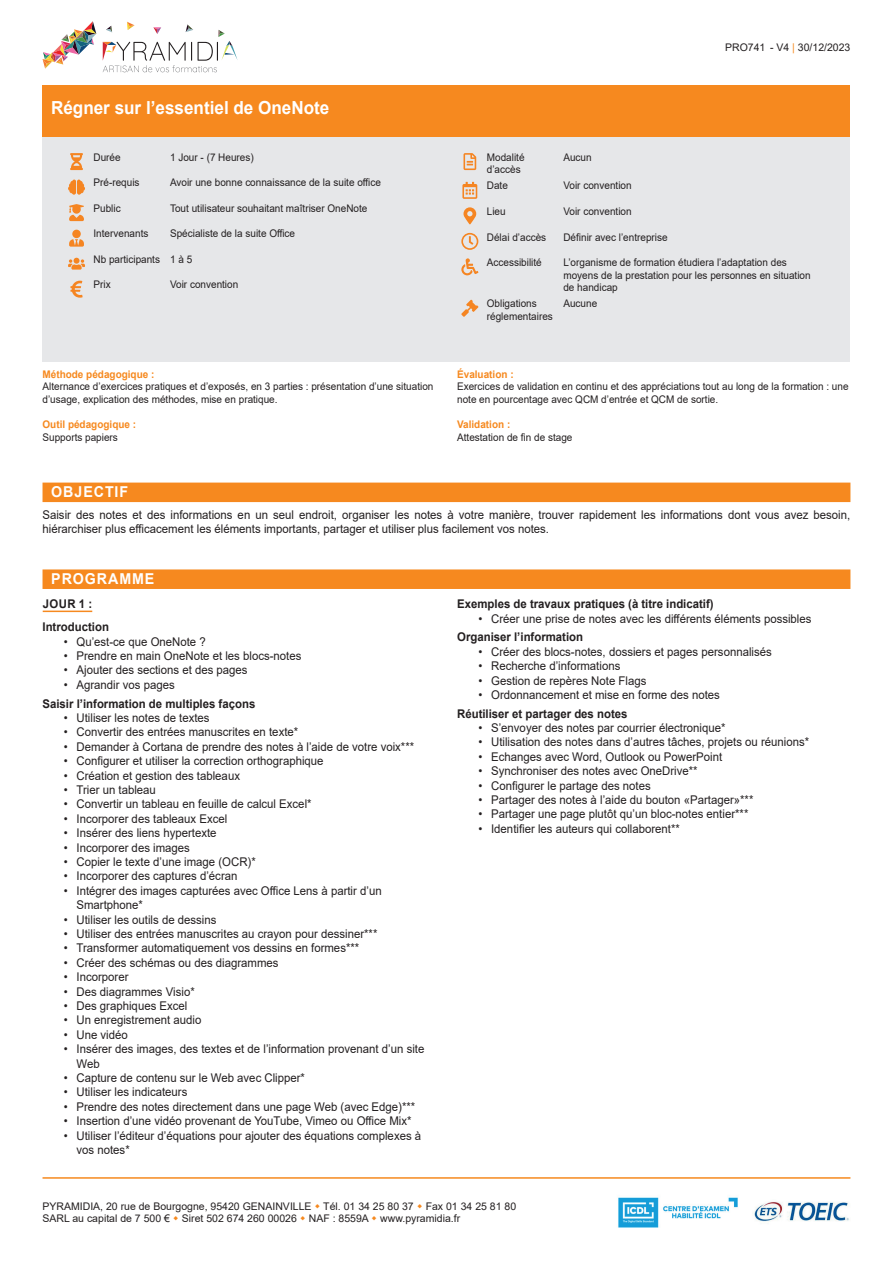
<style>
.page{position:relative;width:893px;height:1263px;background:#fff}
.page>*{position:absolute;margin:0;border:0;box-sizing:border-box;transform-origin:0 0}
.t1{font:700 18px "Arial";color:#fff;scale:.95 1}
.t2{font:700 15px "Arial";letter-spacing:.065em;color:#fff;scale:.95 1}
.t3{font:12px/14.4px "Arial";color:#231f20;scale:.95 1}
.t4{font:700 12px/23px "Arial";color:#231f20;scale:.95 1}
.t5{font:10.5px/12.6px "Arial";color:#231f20;scale:.95 1}
.t6{font:10.5px/12.6px "Arial";color:#231f20}
.t7{font:700 10.5px "Arial";color:#f6891f;scale:.95 1}
.s1{color:#f6891f}
</style>
<div class="page">
<hr style="left:43px;top:1177px;width:807px;height:2px;background:#f6891f">
<div style="left:43px;top:483px;width:807px;height:19px;background:#f6891f"></div>
<div style="left:43px;top:569px;width:807px;height:20px;background:#f6891f"></div>
<div style="left:43px;top:136px;width:807px;height:225px;background:#e6e7e9"></div>
<img style="left:618px;top:1197px;width:120px;height:31px">
<img style="left:754px;top:1202px;width:95px;height:20px">
<svg style="left:43px;top:21px;width:53px;height:48px"></svg>
<svg style="left:103px;top:22px;width:135px;height:50px"></svg>
<div style="left:43px;top:85px;width:807px;height:51px;background:#f6891f"></div>
<hr style="left:43px;top:611px;width:49px;height:1px;background:#f6891f">
<svg style="left:70px;top:153px;width:13px;height:17px"></svg>
<svg style="left:68px;top:180px;width:17px;height:15px"></svg>
<svg style="left:69px;top:204px;width:15px;height:17px"></svg>
<svg style="left:69px;top:230px;width:15px;height:17px"></svg>
<svg style="left:68px;top:258px;width:17px;height:12px"></svg>
<svg style="left:70px;top:281px;width:13px;height:17px"></svg>
<svg style="left:463px;top:153px;width:13px;height:17px"></svg>
<svg style="left:462px;top:182px;width:15px;height:17px"></svg>
<svg style="left:463px;top:207px;width:13px;height:17px"></svg>
<svg style="left:461px;top:233px;width:17px;height:17px"></svg>
<svg style="left:461px;top:258px;width:17px;height:17px"></svg>
<svg style="left:461px;top:300px;width:17px;height:17px"></svg>
<h1 class="t1" style="left:51px;top:95px;width:295px">Régner sur l’essentiel de OneNote</h1>
<p class="t5" style="left:94px;top:151px;width:30px">Durée</p>
<p class="t5" style="left:170px;top:151px;width:90px">1 Jour - (7 Heures)</p>
<p class="t5" style="left:94px;top:176px;width:50px">Pré-requis</p>
<p class="t5" style="left:170px;top:176px;width:223px">Avoir une bonne connaissance de la suite office</p>
<p class="t5" style="left:94px;top:202px;width:30px">Public</p>
<p class="t5" style="left:170px;top:202px;width:209px">Tout utilisateur souhaitant maîtriser OneNote</p>
<p class="t5" style="left:94px;top:227px;width:59px">Intervenants</p>
<p class="t5" style="left:170px;top:227px;width:133px">Spécialiste de la suite Office</p>
<p class="t5" style="left:94px;top:253px;width:105px">Nb participants 1 à 5</p>
<p class="t5" style="left:94px;top:278px;width:20px">Prix</p>
<p class="t5" style="left:170px;top:278px;width:73px">Voir convention</p>
<p class="t7" style="left:43px;top:366px;width:119px">Méthode pédagogique :</p>
<p class="t5" style="left:43px;top:380px;width:413px">Alternance d’exercices pratiques et d’exposés, en 3 parties : présentation d’une situation d’usage, explication des méthodes, mise en pratique.</p>
<p class="t7" style="left:43px;top:417px;width:100px">Outil pédagogique :</p>
<p class="t5" style="left:43px;top:431px;width:81px">Supports papiers</p>
<p class="t2" style="left:51px;top:481px;width:83px">OBJECTIF</p>
<p class="t6" style="left:725px;top:41px;width:127px">PRO741 - V4 <span class="s1">|</span> 30/12/2023</p>
<p class="t5" style="left:487px;top:151px;width:41px">Modalité d’accès</p>
<p class="t5" style="left:563px;top:151px;width:31px">Aucun</p>
<p class="t5" style="left:487px;top:179px;width:24px">Date</p>
<p class="t5" style="left:563px;top:179px;width:73px">Voir convention</p>
<p class="t5" style="left:487px;top:205px;width:21px">Lieu</p>
<p class="t5" style="left:563px;top:205px;width:73px">Voir convention</p>
<p class="t5" style="left:487px;top:230px;width:64px">Délai d’accès</p>
<p class="t5" style="left:563px;top:230px;width:111px">Définir avec l’entreprise</p>
<p class="t5" style="left:487px;top:256px;width:59px">Accessibilité</p>
<p class="t5" style="left:563px;top:256px;width:262px">L’organisme de formation étudiera l’adaptation des moyens de la prestation pour les personnes en situation de handicap</p>
<p class="t5" style="left:487px;top:297px;width:71px">Obligations réglementaires</p>
<p class="t5" style="left:563px;top:297px;width:37px">Aucune</p>
<p class="t7" style="left:457px;top:366px;width:61px">Évaluation :</p>
<p class="t5" style="left:457px;top:380px;width:414px">Exercices de validation en continu et des appréciations tout au long de la formation : une note en pourcentage avec QCM d’entrée et QCM de sortie.</p>
<p class="t7" style="left:457px;top:417px;width:58px">Validation :</p>
<p class="t5" style="left:457px;top:431px;width:123px">Attestation de fin de stage</p>
<p class="t3" style="left:43px;top:507px;width:852px">Saisir des notes et des informations en un seul endroit, organiser les notes à votre manière, trouver rapidement les informations dont vous avez besoin, hiérarchiser plus efficacement les éléments importants, partager et utiliser plus facilement vos notes.</p>
<p class="t2" style="left:51px;top:568px;width:110px">PROGRAMME</p>
<p class="t4" style="left:43px;top:593px;width:71px">JOUR 1 :<br>Introduction</p>
<p class="t3" style="left:64px;top:634px;width:151px">• Qu’est-ce que OneNote ?</p>
<p class="t3" style="left:64px;top:648px;width:252px">• Prendre en main OneNote et les blocs-notes</p>
<p class="t3" style="left:64px;top:663px;width:195px">• Ajouter des sections et des pages</p>
<p class="t3" style="left:64px;top:677px;width:118px">• Agrandir vos pages</p>
<p class="t4" style="left:43px;top:692px;width:226px">Saisir l’information de multiples façons</p>
<p class="t3" style="left:64px;top:710px;width:155px">• Utiliser les notes de textes</p>
<p class="t3" style="left:64px;top:725px;width:248px">• Convertir des entrées manuscrites en texte*</p>
<p class="t3" style="left:64px;top:739px;width:370px">• Demander à Cortana de prendre des notes à l’aide de votre voix***</p>
<p class="t3" style="left:64px;top:754px;width:275px">• Configurer et utiliser la correction orthographique</p>
<p class="t3" style="left:64px;top:768px;width:187px">• Création et gestion des tableaux</p>
<p class="t3" style="left:64px;top:782px;width:99px">• Trier un tableau</p>
<p class="t3" style="left:64px;top:797px;width:262px">• Convertir un tableau en feuille de calcul Excel*</p>
<p class="t3" style="left:64px;top:811px;width:174px">• Incorporer des tableaux Excel</p>
<p class="t3" style="left:64px;top:826px;width:162px">• Insérer des liens hypertexte</p>
<p class="t3" style="left:64px;top:840px;width:134px">• Incorporer des images</p>
<p class="t3" style="left:64px;top:854px;width:204px">• Copier le texte d’une image (OCR)*</p>
<p class="t3" style="left:64px;top:869px;width:184px">• Incorporer des captures d’écran</p>
<p class="t3" style="left:77px;top:883px;width:323px;text-indent:-13px">• Intégrer des images capturées avec Office Lens à partir d’un<br>Smartphone*</p>
<p class="t3" style="left:64px;top:912px;width:162px">• Utiliser les outils de dessins</p>
<p class="t3" style="left:64px;top:926px;width:332px">• Utiliser des entrées manuscrites au crayon pour dessiner***</p>
<p class="t3" style="left:64px;top:941px;width:313px">• Transformer automatiquement vos dessins en formes***</p>
<p class="t3" style="left:64px;top:955px;width:228px">• Créer des schémas ou des diagrammes</p>
<p class="t3" style="left:64px;top:970px;width:70px">• Incorporer</p>
<p class="t3" style="left:64px;top:984px;width:139px">• Des diagrammes Visio*</p>
<p class="t3" style="left:64px;top:998px;width:132px">• Des graphiques Excel</p>
<p class="t3" style="left:64px;top:1013px;width:146px">• Un enregistrement audio</p>
<p class="t3" style="left:64px;top:1027px;width:69px">• Une vidéo</p>
<p class="t3" style="left:77px;top:1042px;width:368px;text-indent:-13px">• Insérer des images, des textes et de l’information provenant d’un site<br>Web</p>
<p class="t3" style="left:64px;top:1070px;width:255px">• Capture de contenu sur le Web avec Clipper*</p>
<p class="t3" style="left:64px;top:1085px;width:132px">• Utiliser les indicateurs</p>
<p class="t3" style="left:64px;top:1099px;width:372px">• Prendre des notes directement dans une page Web (avec Edge)***</p>
<p class="t3" style="left:64px;top:1114px;width:367px">• Insertion d’une vidéo provenant de YouTube, Vimeo ou Office Mix*</p>
<p class="t3" style="left:77px;top:1128px;width:364px;text-indent:-13px">• Utiliser l’éditeur d’équations pour ajouter des équations complexes à vos notes*</p>
<p class="t4" style="left:457px;top:593px;width:272px">Exemples de travaux pratiques (à titre indicatif)</p>
<p class="t3" style="left:478px;top:611px;width:352px">• Créer une prise de notes avec les différents éléments possibles</p>
<p class="t4" style="left:457px;top:626px;width:134px">Organiser l’information</p>
<p class="t3" style="left:478px;top:644px;width:310px">• Créer des blocs-notes, dossiers et pages personnalisés</p>
<p class="t3" style="left:478px;top:659px;width:151px">• Recherche d’informations</p>
<p class="t3" style="left:478px;top:673px;width:178px">• Gestion de repères Note Flags</p>
<p class="t3" style="left:478px;top:687px;width:256px">• Ordonnancement et mise en forme des notes</p>
<p class="t4" style="left:457px;top:702px;width:181px">Réutiliser et partager des notes</p>
<p class="t3" style="left:478px;top:720px;width:262px">• S’envoyer des notes par courrier électronique*</p>
<p class="t3" style="left:478px;top:735px;width:350px">• Utilisation des notes dans d’autres tâches, projets ou réunions*</p>
<p class="t3" style="left:478px;top:749px;width:258px">• Echanges avec Word, Outlook ou PowerPoint</p>
<p class="t3" style="left:478px;top:764px;width:232px">• Synchroniser des notes avec OneDrive**</p>
<p class="t3" style="left:478px;top:778px;width:183px">• Configurer le partage des notes</p>
<p class="t3" style="left:478px;top:792px;width:291px">• Partager des notes à l’aide du bouton «Partager»***</p>
<p class="t3" style="left:478px;top:807px;width:286px">• Partager une page plutôt qu’un bloc-notes entier***</p>
<p class="t3" style="left:478px;top:821px;width:214px">• Identifier les auteurs qui collaborent**</p>
<p class="t6" style="left:43px;top:1200px;width:475px">PYRAMIDIA, 20 rue de Bourgogne, 95420 GENAINVILLE Tél. 01 34 25 80 37 Fax 01 34 25 81 80<br>SARL au capital de 7 500 € Siret 502 674 260 00026 NAF : 8559A www.pyramidia.fr</p>
</div>
